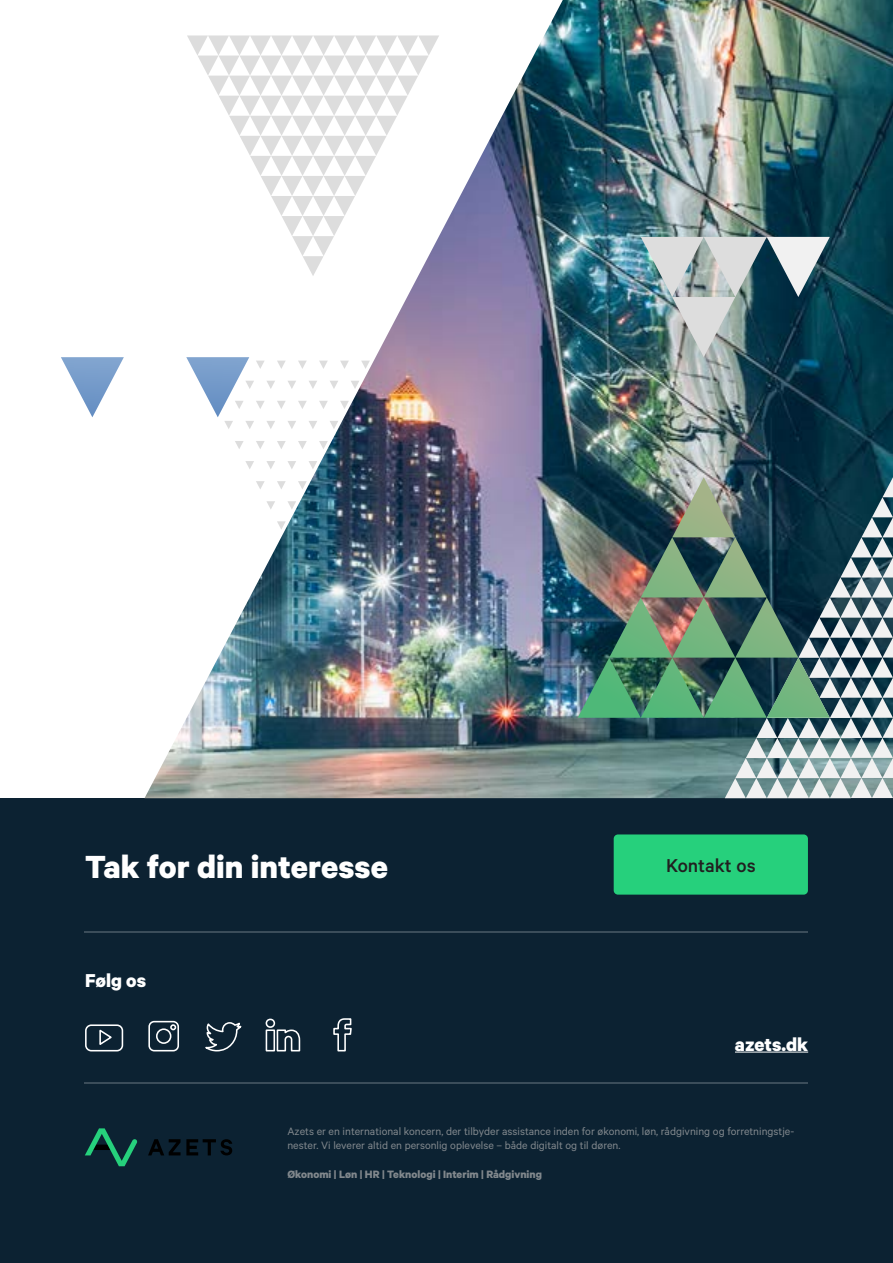
<style>
.page{position:relative;width:893px;height:1263px;background:#fff}
.page>*{position:absolute;margin:0;border:0;box-sizing:border-box;transform-origin:0 0}
.t1{font:700 36px "Calibre";color:#fff}
.t2{font:700 21px "Calibre";color:#fff}
.t3{font:500 21px "Calibre";color:#211f20}
.t4{font:12px/14.4px "Calibre";color:#b4b4b4}
.t5{font:700 12px "Calibre";color:#b4b4b4}
</style>
<div class="page">
<div style="left:0;top:798px;width:893px;height:465px;background:#0c2232"></div>
<img style="left:144px;top:0;width:749px;height:798px">
<svg style="left:319px;top:441px;width:9px;height:8px"></svg>
<svg style="left:287px;top:461px;width:9px;height:8px"></svg>
<svg style="left:298px;top:441px;width:9px;height:8px"></svg>
<svg style="left:277px;top:441px;width:9px;height:8px"></svg>
<svg style="left:256px;top:441px;width:9px;height:8px"></svg>
<svg style="left:245px;top:461px;width:9px;height:8px"></svg>
<svg style="left:235px;top:441px;width:9px;height:8px"></svg>
<svg style="left:298px;top:481px;width:9px;height:8px"></svg>
<svg style="left:266px;top:501px;width:9px;height:9px"></svg>
<svg style="left:277px;top:481px;width:9px;height:8px"></svg>
<svg style="left:256px;top:481px;width:9px;height:8px"></svg>
<svg style="left:277px;top:521px;width:9px;height:9px"></svg>
<svg style="left:287px;top:501px;width:9px;height:9px"></svg>
<svg style="left:309px;top:461px;width:8px;height:8px"></svg>
<svg style="left:266px;top:461px;width:9px;height:8px"></svg>
<img style="left:641px;top:237px;width:189px;height:120px">
<svg style="left:186px;top:357px;width:184px;height:72px"></svg>
<svg style="left:61px;top:357px;width:63px;height:60px"></svg>
<svg style="left:187px;top:35px;width:252px;height:241px"></svg>
<img style="left:578px;top:477px;width:315px;height:321px">
<svg style="left:85px;top:1128px;width:53px;height:38px"></svg>
<svg style="left:148px;top:1139px;width:32px;height:16px"></svg>
<svg style="left:186px;top:1139px;width:46px;height:16px"></svg>
<hr style="left:85px;top:1083px;width:723px;height:1px;background:#fff">
<hr style="left:85px;top:931px;width:723px;height:1px;background:#fff">
<div style="left:614px;top:834px;width:194px;height:61px;background:#26d07c;border-radius:4px"></div>
<svg style="left:85px;top:1024px;width:38px;height:27px"></svg>
<svg style="left:170px;top:1024px;width:6px;height:6px"></svg>
<div style="left:156px;top:1028px;width:15px;height:16px;border:2px solid #fff;border-radius:50%"></div>
<div style="left:148px;top:1021px;width:31px;height:30px;border:2px solid #fff;border-radius:5px"></div>
<svg style="left:205px;top:1022px;width:36px;height:29px"></svg>
<svg style="left:276px;top:1029px;width:24px;height:22px"></svg>
<div style="left:266px;top:1018px;width:9px;height:10px;border:2px solid #fff;border-radius:50%"></div>
<div style="left:266px;top:1029px;width:9px;height:22px;border:2px solid #fff"></div>
<svg style="left:333px;top:1018px;width:19px;height:33px"></svg>
<hr style="left:735px;top:1052px;width:73px;height:1px;background:#fff">
<h1 class="t1" style="left:85px;top:845px;width:304px">Tak for din interesse</h1>
<h2 class="t3" style="left:666px;top:854px;width:91px">Kontakt os</h2>
<h2 class="t2" style="left:85px;top:967px;width:63px">Følg os</h2>
<h2 class="t2" style="left:735px;top:1031px;width:75px">azets.dk</h2>
<p class="t4" style="left:287px;top:1123px;width:508px">Azets er en international koncern, der tilbyder assistance inden for økonomi, løn, rådgivning og forretningstje&shy;nester. Vi leverer altid en personlig oplevelse – både digitalt og til døren.</p>
<p class="t5" style="left:287px;top:1167px;width:256px">Økonomi | Løn | HR | Teknologi | Interim | Rådgivning</p>
</div>
